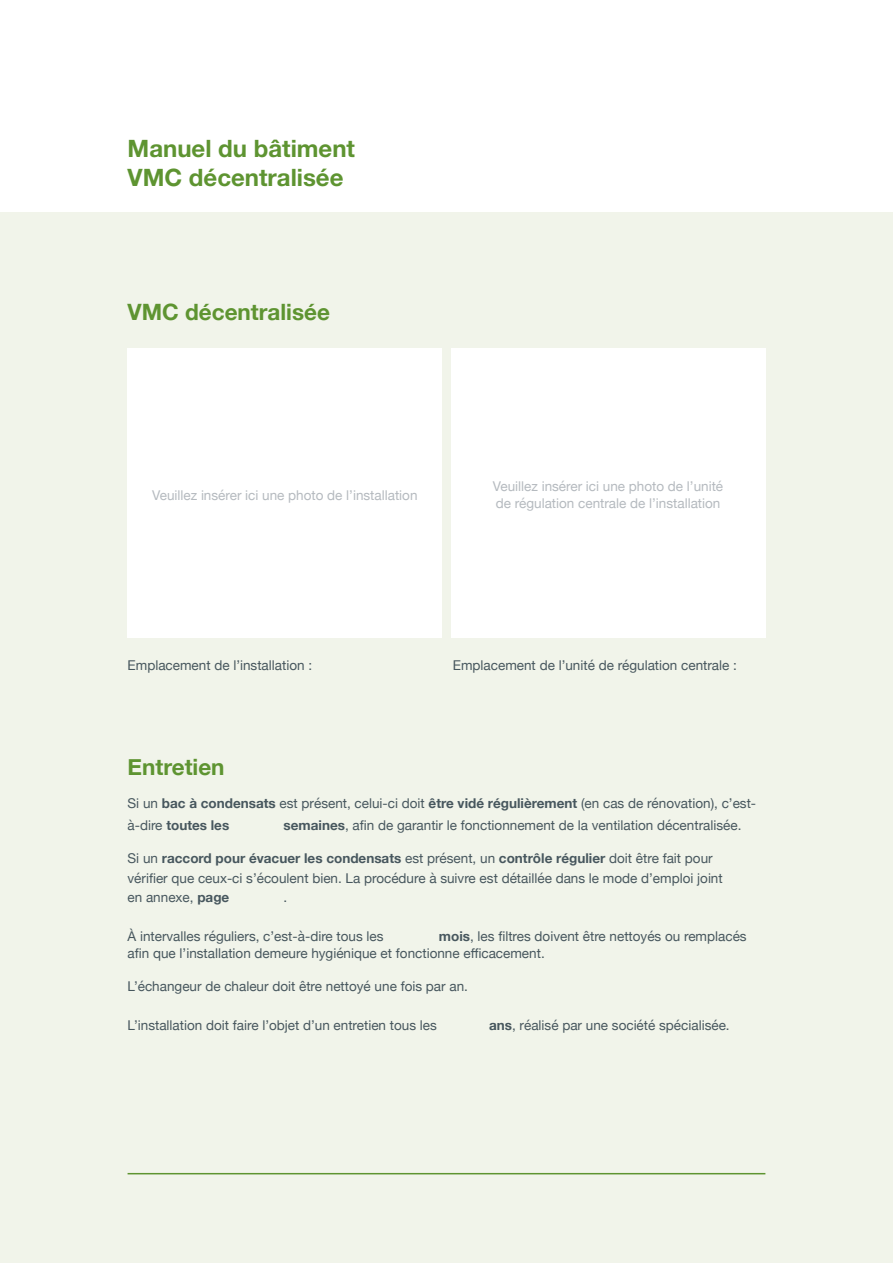
<style>
.page{position:relative;width:893px;height:1263px;background:#fff}
.page>*{position:absolute;margin:0;border:0;box-sizing:border-box;transform-origin:0 0}
.t1{font:700 24px/28.8px "Helvetica Neue LT Std";color:#5e9431}
.t2{font:700 22.5px "Helvetica Neue";color:#5e9431}
.t3{font:13.5px/19.5px "Helvetica Neue";color:#47575e}
.t4{font:13.5px/16.5px "Helvetica Neue";color:#b5babf}
.s1{font-weight:700}
</style>
<div class="page">
<div style="left:0;top:213px;width:893px;height:1050px;background:#f1f4ea"></div>
<hr style="left:128px;top:1173px;width:637px;height:1px;background:#5e9431">
<div style="left:128px;top:349px;width:314px;height:289px;background:#fff"></div>
<div style="left:451px;top:349px;width:314px;height:289px;background:#fff"></div>
<h1 class="t1" style="left:128px;top:134px;width:229px">Manuel du bâtiment<br>VMC décentralisée</h1>
<h2 class="t2" style="left:128px;top:298px;width:204px">VMC décentralisée</h2>
<p class="t4" style="left:152px;top:487px;width:267px">Veuillez insérer ici une photo de l’installation</p>
<p class="t4" style="left:493px;top:479px;width:232px">Veuillez insérer ici une photo de l’unité de régulation centrale de l’installation</p>
<p class="t3" style="left:128px;top:656px;width:186px">Emplacement de l’installation :</p>
<p class="t3" style="left:453px;top:656px;width:286px">Emplacement de l’unité de régulation centrale :</p>
<h2 class="t2" style="left:128px;top:753px;width:99px">Entretien</h2>
<p class="t3" style="left:128px;top:792px;width:630px;line-height:22.5px">Si un <span class="s1">bac à condensats</span> est présent, celui-ci doit <span class="s1">être vidé régulièrement</span> (en cas de rénovation), c’est&shy;à-dire <span class="s1">toutes les</span></p>
<p class="t3" style="left:284px;top:816px;width:459px"><span class="s1">semaines</span>, afin de garantir le fonctionnement de la ventilation décentralisée.</p>
<p class="t3" style="left:128px;top:849px;width:597px">Si un <span class="s1">raccord pour évacuer les condensats</span> est présent, un <span class="s1">contrôle régulier</span> doit être fait pour vérifier que ceux-ci s’écoulent bien. La procédure à suivre est détaillée dans le mode d’emploi joint en annexe, <span class="s1">page</span></p>
<p class="t3" style="left:284px;top:888px;width:5px">.</p>
<p class="t3" style="left:128px;top:927px;width:258px">À intervalles réguliers, c’est-à-dire tous les</p>
<p class="t3" style="left:128px;top:929px;width:621px;line-height:16.5px;text-indent:311px"><span class="s1">mois</span>, les filtres doivent être nettoyés ou remplacés afin que l’installation demeure hygiénique et fonctionne efficacement.</p>
<p class="t3" style="left:128px;top:977px;width:342px">L’échangeur de chaleur doit être nettoyé une fois par an.</p>
<p class="t3" style="left:128px;top:1016px;width:311px">L’installation doit faire l’objet d’un entretien tous les</p>
<p class="t3" style="left:489px;top:1016px;width:242px"><span class="s1">ans</span>, réalisé par une société spécialisée.</p>
</div>
